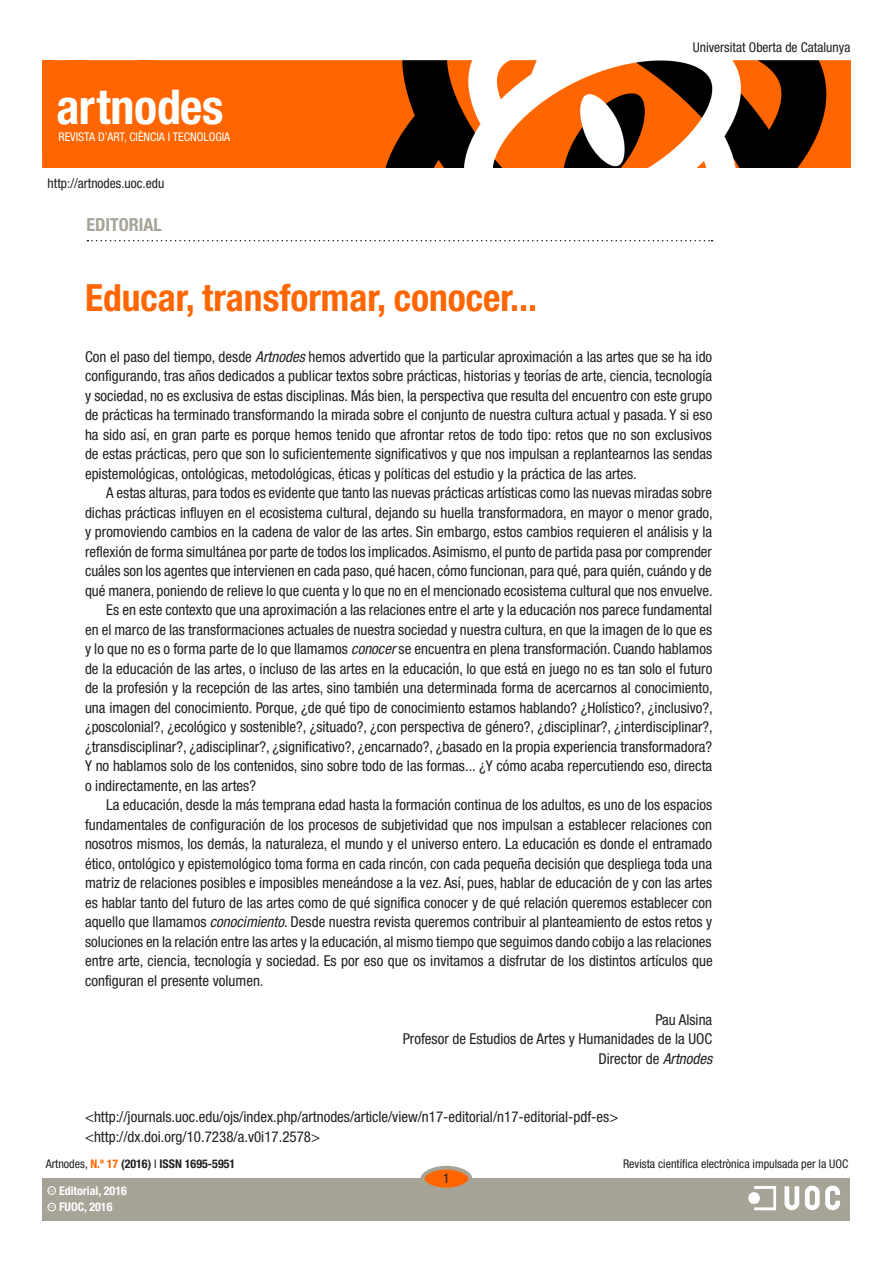
<style>
.page{position:relative;width:893px;height:1263px;background:#fff}
.page>*{position:absolute;margin:0;border:0;box-sizing:border-box;transform-origin:0 0}
.t1{font:700 condensed 48px "Helvetica Neue LT Std";letter-spacing:-.005em;color:#fff}
.t2{font:700 condensed 37.5px "Helvetica Neue LT Std";color:#f60}
.t3{font:700 condensed 18px "Helvetica Neue LT Std";color:#a6a397}
.text_general{font:condensed 15px/19.5px "Helvetica Neue LT Std";color:#231f20;text-align:justify}
.text_general_primerp{font:condensed 15px/19.5px "Helvetica Neue LT Std";color:#231f20;text-align:justify}
.t4{font:condensed 13.5px "Helvetica Neue LT Std";color:#231f20}
.t5{font:condensed 12px "Helvetica Neue LT Std";color:#231f20}
.t6{font:700 condensed 12px "Helvetica Neue LT Std";color:#231f20}
.t7{font:condensed 12px "Helvetica Neue LT Std";color:#fff}
.t8{font:700 condensed 12px "Helvetica Neue LT Std";color:#fff}
.t9{font:600 3.9px "Adobe Caslon Pro";color:#fff}
.s1{font-style:italic}
.s2{font-weight:400}
.s3{color:#f60}
</style>
<div class="page">
<div style="left:43px;top:1178px;width:807px;height:42px;background:#a6a397"></div>
<div style="left:422px;top:1168px;width:48px;height:21px;background:#f60;border-radius:50%"></div>
<div style="left:421px;top:1166px;width:51px;height:25px;border:4px solid #a6a397;border-radius:50%"></div>
<img style="left:43px;top:61px;width:807px;height:106px">
<svg style="left:87px;top:240px;width:625px;height:1px"></svg>
<div style="left:48px;top:1186px;width:8px;height:8px;border:1px solid #fff;border-radius:50%"></div>
<div style="left:48px;top:1203px;width:8px;height:8px;border:1px solid #fff;border-radius:50%"></div>
<p class="t1" style="left:56px;top:77px;width:169px">artnodes</p>
<p class="t7" style="left:58px;top:129px;width:173px">REVISTA D’ART, CIÈNCIA I TECNOLOGIA</p>
<p class="t4" style="left:48px;top:176px;width:118px">http://artnodes.uoc.edu</p>
<p class="t3" style="left:87px;top:214px;width:77px">EDITORIAL</p>
<p class="t2" style="left:85px;top:275px;width:454px">Educar, transformar, conocer...</p>
<p class="t4" style="left:693px;top:40px;width:159px">Universitat Oberta de Catalunya</p>
<p class="text_general_primerp" style="left:85px;top:346px;width:629px">Con el paso del tiempo, desde <span class="s1">Artnodes</span> hemos advertido que la particular aproximación a las artes que se ha ido configurando, tras años dedicados a publicar textos sobre prácticas, historias y teorías de arte, ciencia, tecnología y sociedad, no es exclusiva de estas disciplinas. Más bien, la perspectiva que resulta del encuentro con este grupo de prácticas ha terminado transformando la mirada sobre el conjunto de nuestra cultura actual y pasada. Y si eso ha sido así, en gran parte es porque hemos tenido que afrontar retos de todo tipo: retos que no son exclusivos de estas prácticas, pero que son lo suficientemente significativos y que nos impulsan a replantearnos las sendas epistemológicas, ontológicas, metodológicas, éticas y políticas del estudio y la práctica de las artes.</p>
<p class="text_general" style="left:85px;top:483px;width:629px;text-indent:21px">A estas alturas, para todos es evidente que tanto las nuevas prácticas artísticas como las nuevas miradas sobre dichas prácticas influyen en el ecosistema cultural, dejando su huella transformadora, en mayor o menor grado, y promoviendo cambios en la cadena de valor de las artes. Sin embargo, estos cambios requieren el análisis y la reflexión de forma simultánea por parte de todos los implicados. Asimismo, el punto de partida pasa por comprender cuáles son los agentes que intervienen en cada paso, qué hacen, cómo funcionan, para qué, para quién, cuándo y de qué manera, poniendo de relieve lo que cuenta y lo que no en el mencionado ecosistema cultural que nos envuelve.</p>
<p class="text_general" style="left:85px;top:600px;width:629px;text-indent:21px">Es en este contexto que una aproximación a las relaciones entre el arte y la educación nos parece fundamental en el marco de las transformaciones actuales de nuestra sociedad y nuestra cultura, en que la imagen de lo que es y lo que no es o forma parte de lo que llamamos <span class="s1">conocer</span> se encuentra en plena transformación. Cuando hablamos de la educación de las artes, o incluso de las artes en la educación, lo que está en juego no es tan solo el futuro de la profesión y la recepción de las artes, sino también una determinada forma de acercarnos al conocimiento, una imagen del conocimiento. Porque, ¿de qué tipo de conocimiento estamos hablando? ¿Holístico?, ¿inclusivo?, ¿poscolonial?, ¿ecológico y sostenible?, ¿situado?, ¿con perspectiva de género?, ¿disciplinar?, ¿interdisciplinar?, ¿transdisciplinar?, ¿adisciplinar?, ¿significativo?, ¿encarnado?, ¿basado en la propia experiencia transformadora?<br>Y no hablamos solo de los contenidos, sino sobre todo de las formas... ¿Y cómo acaba repercutiendo eso, directa o indirectamente, en las artes?</p>
<p class="text_general" style="left:85px;top:795px;width:629px;text-indent:21px">La educación, desde la más temprana edad hasta la formación continua de los adultos, es uno de los espacios fundamentales de configuración de los procesos de subjetividad que nos impulsan a establecer relaciones con nosotros mismos, los demás, la naturaleza, el mundo y el universo entero. La educación es donde el entramado ético, ontológico y epistemológico toma forma en cada rincón, con cada pequeña decisión que despliega toda una matriz de relaciones posibles e imposibles meneándose a la vez. Así, pues, hablar de educación de y con las artes es hablar tanto del futuro de las artes como de qué significa conocer y de qué relación queremos establecer con aquello que llamamos <span class="s1">conocimiento</span>. Desde nuestra revista queremos contribuir al planteamiento de estos retos y soluciones en la relación entre las artes y la educación, al mismo tiempo que seguimos dando cobijo a las relaciones entre arte, ciencia, tecnología y sociedad. Es por eso que os invitamos a disfrutar de los distintos artículos que configuran el presente volumen.</p>
<p class="text_general_primerp" style="left:655px;top:1009px;width:58px">Pau Alsina</p>
<p class="text_general_primerp" style="left:403px;top:1029px;width:311px">Profesor de Estudios de Artes y Humanidades de la UOC</p>
<p class="text_general_primerp" style="left:598px;top:1048px;width:115px">Director de <span class="s1">Artnodes</span></p>
<p class="text_general_primerp" style="left:85px;top:1107px;width:535px">&lt;http://journals.uoc.edu/ojs/index.php/artnodes/article/view/n17-editorial/n17-editorial-pdf-es&gt;</p>
<p class="text_general_primerp" style="left:85px;top:1126px;width:237px">&lt;http://dx.doi.org/10.7238/a.v0i17.2578&gt;</p>
<p class="t6" style="left:46px;top:1157px;width:191px"><span class="s2">Artnodes,</span> <span class="s3">N.º 17</span> (2016) <span class="s2">I</span> ISSN 1695-5951</p>
<p class="t5" style="left:623px;top:1157px;width:227px">Revista científica electrònica impulsada per la UOC</p>
<p class="t8" style="left:59px;top:1183px;width:69px">Editorial, 2016</p>
<p class="t9" style="left:49px;top:1188px;width:7px">CC</p>
<p class="t9" style="left:49px;top:1205px;width:7px">CC</p>
<p class="t8" style="left:59px;top:1200px;width:55px">FUOC, 2016</p>
<p class="t4" style="left:443px;top:1171px;width:8px">1</p>
</div>
